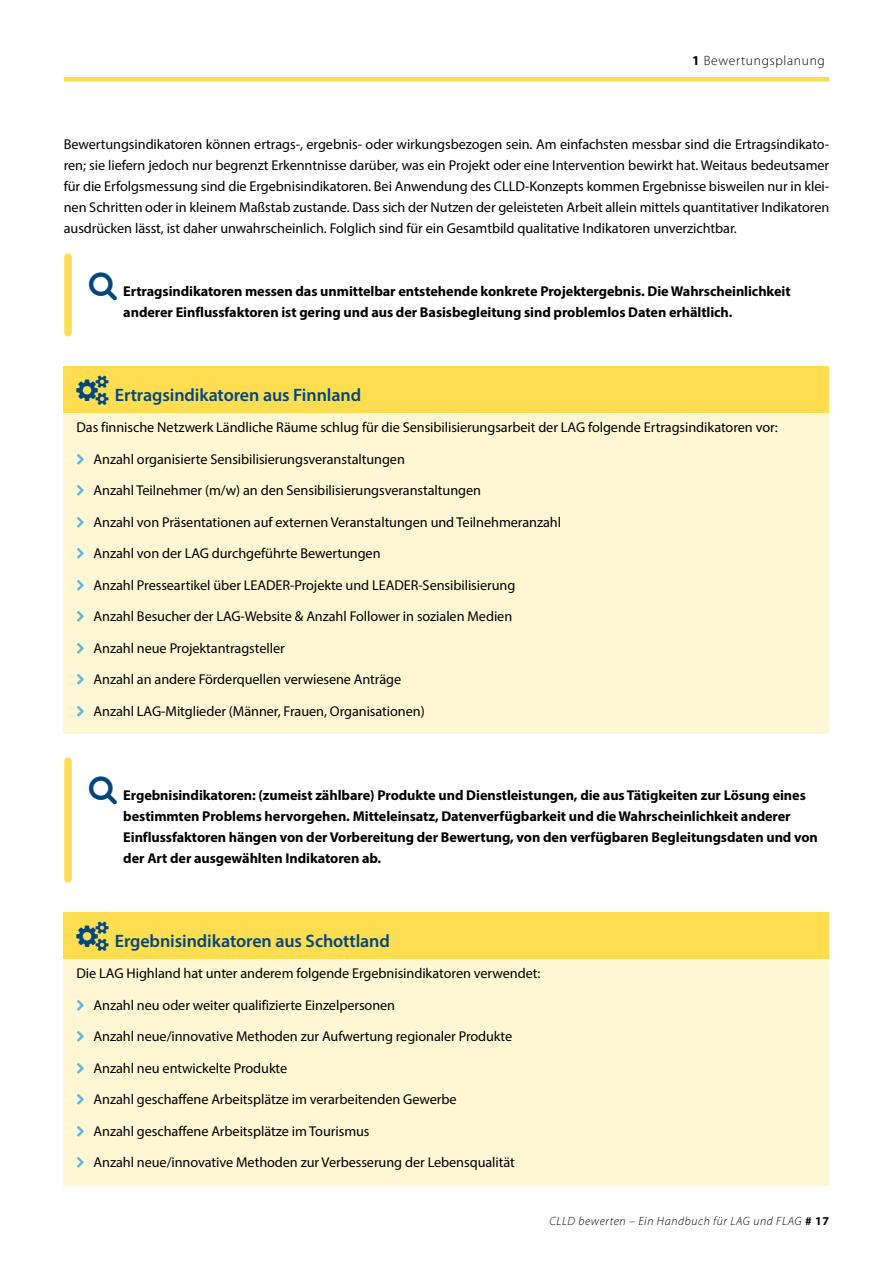
<style>
.page{position:relative;width:893px;height:1263px;background:#fff}
.page>*{position:absolute;margin:0;border:0;box-sizing:border-box;transform-origin:0 0}
.t1{font:600 18px "Myriad Pro";letter-spacing:-.005em;color:#00467f}
.t2{font:14.25px/21px "Myriad Pro";letter-spacing:-.005em;color:#000;text-align:justify}
.t3{font:700 14.25px/21px "Myriad Pro";letter-spacing:-.005em;color:#000}
.t4{font:300 13.5px "Myriad Pro";letter-spacing:.05em;color:#000}
.t5{font:italic 300 12px "Myriad Pro";letter-spacing:.05em;color:#000}
.s1{font-weight:700}
.s2{font-weight:700;font-style:normal}
</style>
<div class="page">
<div style="left:64px;top:77px;width:765px;height:5px;background:#ffdd50"></div>
<div style="left:64px;top:257px;width:8px;height:76px;background:#ffdd50"></div>
<div style="left:64px;top:366px;width:765px;height:54px;background:#ffdd50"></div>
<div style="left:64px;top:413px;width:765px;height:37px;background:#fff6d4"></div>
<div style="left:64px;top:444px;width:765px;height:38px;background:#fff6d4"></div>
<div style="left:64px;top:476px;width:765px;height:37px;background:#fff6d4"></div>
<div style="left:64px;top:507px;width:765px;height:38px;background:#fff6d4"></div>
<div style="left:64px;top:539px;width:765px;height:37px;background:#fff6d4"></div>
<div style="left:64px;top:570px;width:765px;height:38px;background:#fff6d4"></div>
<div style="left:64px;top:602px;width:765px;height:37px;background:#fff6d4"></div>
<div style="left:64px;top:633px;width:765px;height:38px;background:#fff6d4"></div>
<div style="left:64px;top:665px;width:765px;height:37px;background:#fff6d4"></div>
<div style="left:64px;top:696px;width:765px;height:38px;background:#fff6d4"></div>
<div style="left:64px;top:761px;width:8px;height:118px;background:#ffdd50"></div>
<div style="left:64px;top:912px;width:765px;height:54px;background:#ffdd50"></div>
<div style="left:64px;top:959px;width:765px;height:37px;background:#fff6d4"></div>
<div style="left:64px;top:990px;width:765px;height:38px;background:#fff6d4"></div>
<div style="left:64px;top:1022px;width:765px;height:37px;background:#fff6d4"></div>
<div style="left:64px;top:1053px;width:765px;height:38px;background:#fff6d4"></div>
<div style="left:64px;top:1085px;width:765px;height:37px;background:#fff6d4"></div>
<div style="left:64px;top:1116px;width:765px;height:38px;background:#fff6d4"></div>
<div style="left:64px;top:1148px;width:765px;height:37px;background:#fff6d4"></div>
<p class="t4" style="left:692px;top:52px;width:134px"><span class="s1">1</span> Bewertungsplanung</p>
<p class="t2" style="left:64px;top:133px;width:767px">Bewertungsindikatoren können ertrags-, ergebnis- oder wirkungsbezogen sein. Am einfachsten messbar sind die Ertragsindikato&shy;ren; sie liefern jedoch nur begrenzt Erkenntnisse darüber, was ein Projekt oder eine Intervention bewirkt hat. Weitaus bedeutsamer für die Erfolgsmessung sind die Ergebnisindikatoren. Bei Anwendung des CLLD-Konzepts kommen Ergebnisse bisweilen nur in klei&shy;nen Schritten oder in kleinem Maßstab zustande. Dass sich der Nutzen der geleisteten Arbeit allein mittels quantitativer Indikatoren ausdrücken lässt, ist daher unwahrscheinlich. Folglich sind für ein Gesamtbild qualitative Indikatoren unverzichtbar.</p>
<p class="t3" style="left:123px;top:280px;width:669px">Ertragsindikatoren messen das unmittelbar entstehende konkrete Projektergebnis. Die Wahrscheinlichkeit anderer Einflussfaktoren ist gering und aus der Basisbegleitung sind problemlos Daten erhältlich.</p>
<p class="t1" style="left:115px;top:383px;width:248px">Ertragsindikatoren aus Finnland</p>
<p class="t2" style="left:77px;top:416px;width:703px">Das finnische Netzwerk Ländliche Räume schlug für die Sensibilisierungsarbeit der LAG folgende Ertragsindikatoren vor:</p>
<p class="t2" style="left:94px;top:448px;width:313px">Anzahl organisierte Sensibilisierungsveranstaltungen</p>
<p class="t2" style="left:94px;top:479px;width:389px">Anzahl Teilnehmer (m/w) an den Sensibilisierungsveranstaltungen</p>
<p class="t2" style="left:94px;top:511px;width:469px">Anzahl von Präsentationen auf externen Veranstaltungen und Teilnehmeranzahl</p>
<p class="t2" style="left:94px;top:542px;width:288px">Anzahl von der LAG durchgeführte Bewertungen</p>
<p class="t2" style="left:94px;top:574px;width:423px">Anzahl Presseartikel über LEADER-Projekte und LEADER-Sensibilisierung</p>
<p class="t2" style="left:94px;top:605px;width:420px">Anzahl Besucher der LAG-Website &amp; Anzahl Follower in sozialen Medien</p>
<p class="t2" style="left:94px;top:637px;width:193px">Anzahl neue Projektantragsteller</p>
<p class="t2" style="left:94px;top:668px;width:309px">Anzahl an andere Förderquellen verwiesene Anträge</p>
<p class="t2" style="left:94px;top:700px;width:333px">Anzahl LAG-Mitglieder (Männer, Frauen, Organisationen)</p>
<p class="t3" style="left:123px;top:784px;width:696px">Ergebnisindikatoren: (zumeist zählbare) Produkte und Dienstleistungen, die aus Tätigkeiten zur Lösung eines bestimmten Problems hervorgehen. Mitteleinsatz, Datenverfügbarkeit und die Wahrscheinlichkeit anderer Einflussfaktoren hängen von der Vorbereitung der Bewertung, von den verfügbaren Begleitungsdaten und von der Art der ausgewählten Indikatoren ab.</p>
<p class="t1" style="left:115px;top:929px;width:277px">Ergebnisindikatoren aus Schottland</p>
<p class="t2" style="left:77px;top:962px;width:465px">Die LAG Highland hat unter anderem folgende Ergebnisindikatoren verwendet:</p>
<p class="t2" style="left:94px;top:994px;width:303px">Anzahl neu oder weiter qualifizierte Einzelpersonen</p>
<p class="t2" style="left:94px;top:1025px;width:420px">Anzahl neue/innovative Methoden zur Aufwertung regionaler Produkte</p>
<p class="t2" style="left:94px;top:1057px;width:195px">Anzahl neu entwickelte Produkte</p>
<p class="t2" style="left:94px;top:1088px;width:365px">Anzahl geschaffene Arbeitsplätze im verarbeitenden Gewerbe</p>
<p class="t2" style="left:94px;top:1120px;width:277px">Anzahl geschaffene Arbeitsplätze im Tourismus</p>
<p class="t2" style="left:94px;top:1151px;width:423px">Anzahl neue/innovative Methoden zur Verbesserung der Lebensqualität</p>
<p class="t5" style="left:549px;top:1214px;width:281px">CLLD bewerten – Ein Handbuch für LAG und FLAG <span class="s2"># 17</span></p>
</div>
